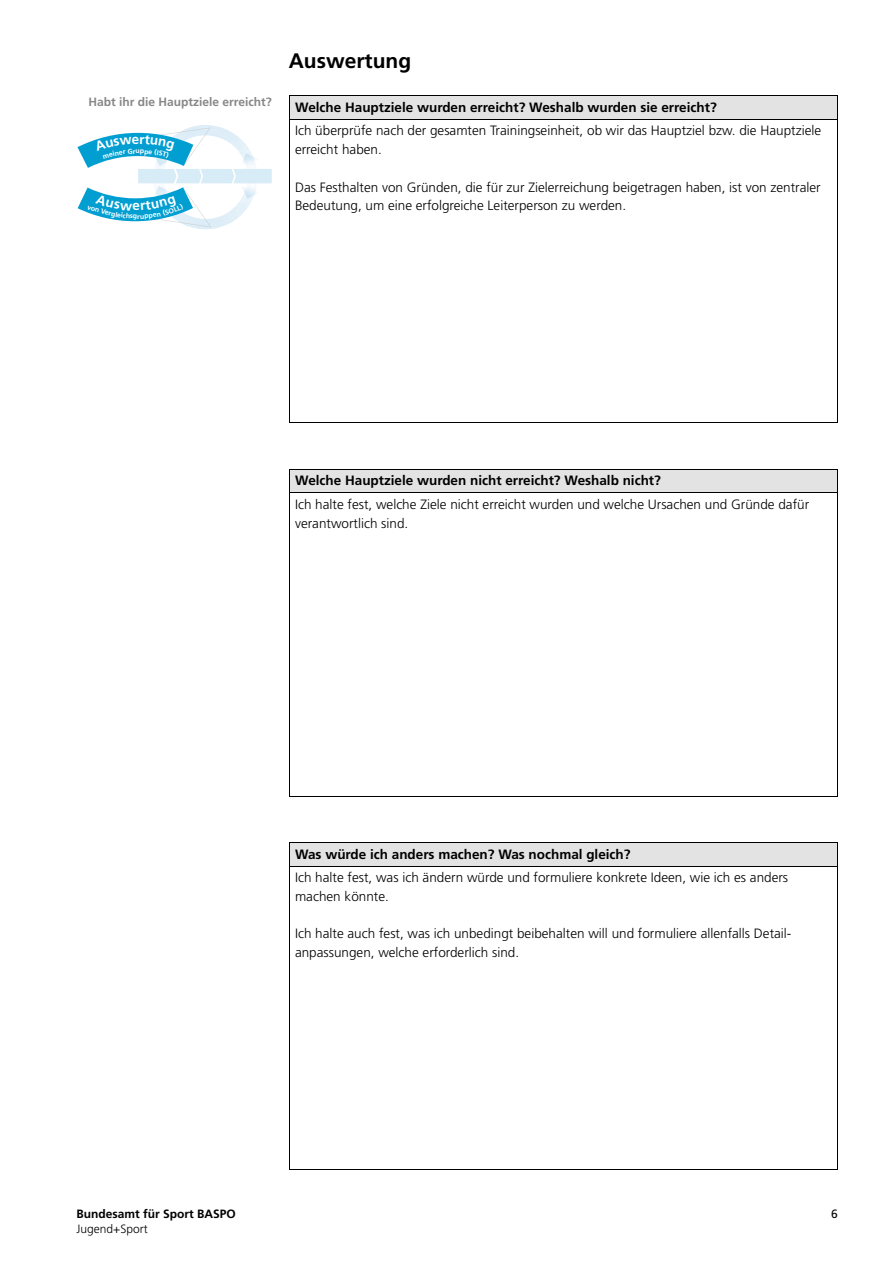
<style>
.page{position:relative;width:893px;height:1263px;background:#fff}
.page>*{position:absolute;margin:0;border:0;box-sizing:border-box;transform-origin:0 0}
.t1{font:700 21px "Frutiger LT";color:#000}
.t2{font:300 13.5px/18.8px "Frutiger LT";color:#000}
.t3{font:700 13.5px "Frutiger LT";color:#000}
.t4{font:700 12px "Frutiger LT";color:#868786}
.t5{font:700 12px "Frutiger LT";color:#000}
.t6{font:300 12px "Frutiger LT";color:#000}
.t7{font:12px "Frutiger LT";color:#000}
.t8{font:700 7.05px "Frutiger LT";color:#fff}
</style>
<div class="page">
<div style="left:289px;top:96px;width:548px;height:23px;background:#e3e3e3"></div>
<hr style="left:289px;top:96px;width:549px;height:1px;background:#000">
<svg style="left:289px;top:97px;width:1px;height:22px"></svg>
<svg style="left:837px;top:97px;width:1px;height:22px"></svg>
<hr style="left:289px;top:119px;width:549px;height:1px;background:#000">
<hr style="left:289px;top:120px;width:1px;height:302px;background:#000">
<hr style="left:837px;top:120px;width:1px;height:302px;background:#000">
<hr style="left:289px;top:422px;width:549px;height:1px;background:#000">
<div style="left:289px;top:469px;width:548px;height:24px;background:#e3e3e3"></div>
<hr style="left:289px;top:469px;width:549px;height:1px;background:#000">
<svg style="left:289px;top:470px;width:1px;height:22px"></svg>
<svg style="left:837px;top:470px;width:1px;height:22px"></svg>
<hr style="left:289px;top:492px;width:549px;height:1px;background:#000">
<hr style="left:289px;top:493px;width:1px;height:303px;background:#000">
<hr style="left:837px;top:493px;width:1px;height:303px;background:#000">
<hr style="left:289px;top:796px;width:549px;height:1px;background:#000">
<div style="left:289px;top:843px;width:548px;height:23px;background:#e3e3e3"></div>
<hr style="left:289px;top:842px;width:549px;height:1px;background:#000">
<svg style="left:289px;top:843px;width:1px;height:23px"></svg>
<svg style="left:837px;top:843px;width:1px;height:23px"></svg>
<hr style="left:289px;top:866px;width:549px;height:1px;background:#000">
<hr style="left:289px;top:866px;width:1px;height:303px;background:#000">
<hr style="left:837px;top:866px;width:1px;height:303px;background:#000">
<hr style="left:289px;top:1169px;width:549px;height:1px;background:#000">
<svg style="left:78px;top:125px;width:194px;height:104px"></svg>
<p class="t4" style="left:89px;top:94px;width:185px">Habt ihr die Hauptziele erreicht?</p>
<p class="t8" style="left:135px;top:147px;width:6px">u</p>
<h1 class="t1" style="left:289px;top:48px;width:124px">Auswertung</h1>
<p class="t3" style="left:295px;top:99px;width:423px">Welche Hauptziele wurden erreicht? Weshalb wurden sie erreicht?</p>
<p class="t2" style="left:295px;top:122px;width:528px">Ich überprüfe nach der gesamten Trainingseinheit, ob wir das Hauptziel bzw. die Hauptziele erreicht haben.</p>
<p class="t2" style="left:295px;top:178px;width:527px">Das Festhalten von Gründen, die für zur Zielerreichung beigetragen haben, ist von zentraler<br>Bedeutung, um eine erfolgreiche Leiterperson zu werden.</p>
<p class="t3" style="left:295px;top:473px;width:367px">Welche Hauptziele wurden nicht erreicht? Weshalb nicht?</p>
<p class="t2" style="left:295px;top:495px;width:516px">Ich halte fest, welche Ziele nicht erreicht wurden und welche Ursachen und Gründe dafür verantwortlich sind.</p>
<p class="t3" style="left:295px;top:846px;width:337px">Was würde ich anders machen? Was nochmal gleich?</p>
<p class="t2" style="left:295px;top:868px;width:495px">Ich halte fest, was ich ändern würde und formuliere konkrete Ideen, wie ich es anders machen könnte.</p>
<p class="t2" style="left:295px;top:925px;width:498px">Ich halte auch fest, was ich unbedingt beibehalten will und formuliere allenfalls Detail&shy;anpassungen, welche erforderlich sind.</p>
<p class="t5" style="left:77px;top:1207px;width:161px">Bundesamt für Sport BASPO</p>
<p class="t7" style="left:831px;top:1207px;width:8px">6</p>
<p class="t6" style="left:77px;top:1222px;width:73px">Jugend+Sport</p>
</div>
